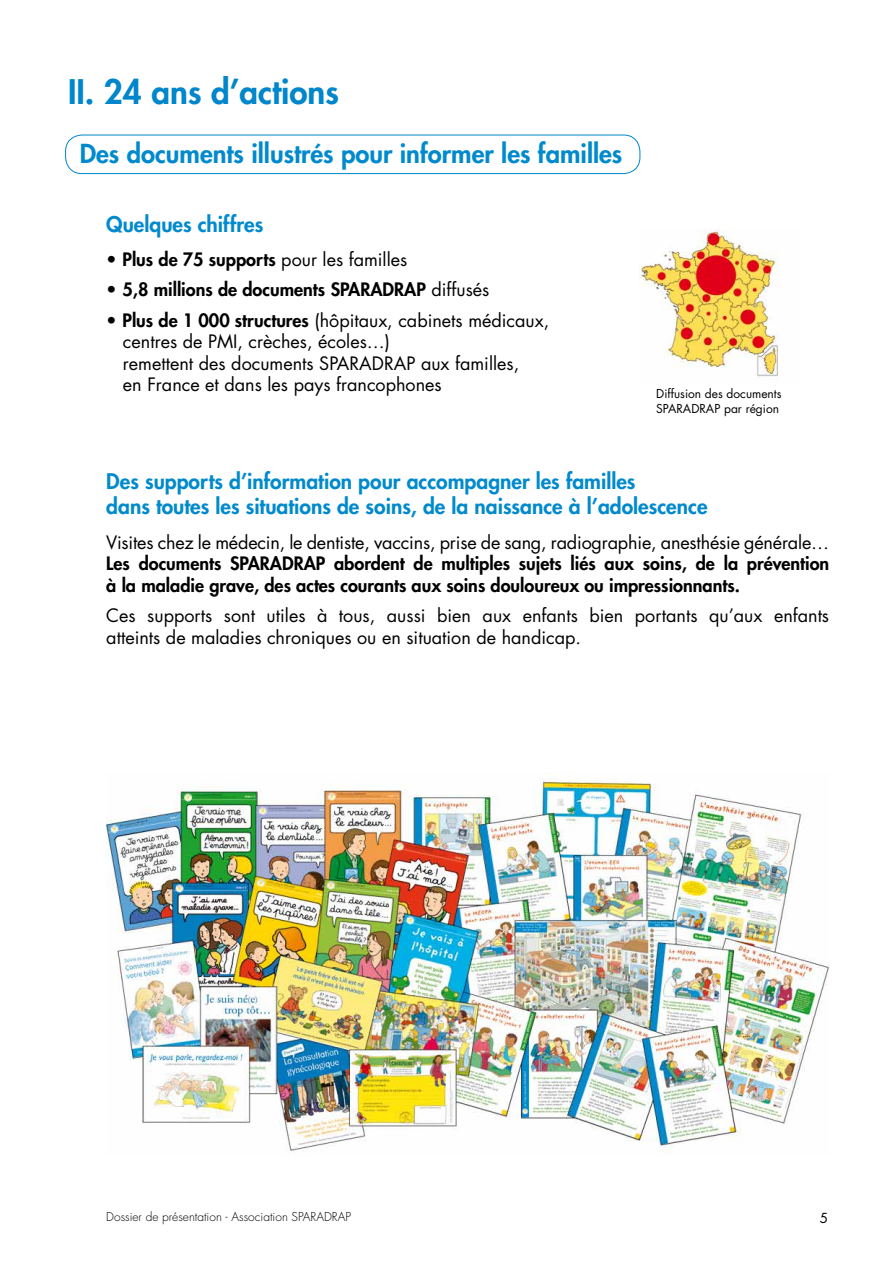
<style>
.page{position:relative;width:893px;height:1263px;background:#fff}
.page>*{position:absolute;margin:0;border:0;box-sizing:border-box;transform-origin:0 0}
.t1{font:800 33px "Futura";color:#0086cb}
.t2{font:800 25.5px "Futura";color:#008acd}
.t3{font:800 21px/25.2px "Futura";color:#008acd}
.t4{font:18px/21.6px "Futura";color:#000}
.t5{font:800 18px/21.6px "Futura";color:#000}
.t6{font:13.5px "Futura";color:#000}
.t7{font:300 12px "Futura";color:#000}
.t8{font:12px/14.4px "Futura";color:#000}
.s1{font-weight:800}
.s2{font-weight:400}
</style>
<div class="page">
<img style="left:107px;top:778px;width:722px;height:375px">
<img style="left:640px;top:230px;width:139px;height:150px">
<div style="left:65px;top:135px;width:575px;height:39px;border:1px solid #0086cb;border-radius:17px"></div>
<h1 class="t1" style="left:68px;top:71px;width:272px">II. 24 ans d’actions</h1>
<h2 class="t2" style="left:80px;top:137px;width:544px">Des documents illustrés pour informer les familles</h2>
<p class="t3" style="left:106px;top:212px;width:158px">Quelques chiffres</p>
<p class="t4" style="left:106px;top:249px;width:303px">• <span class="s1">Plus de 75 supports</span> pour les familles</p>
<p class="t5" style="left:106px;top:279px;width:385px"><span class="s2">•</span> 5,8 millions de documents SPARADRAP <span class="s2">diffusés</span></p>
<p class="t4" style="left:123px;top:309px;width:428px;text-indent:-17px">• <span class="s1">Plus de 1 000 structures</span> (hôpitaux, cabinets médicaux, centres de PMI, crèches, écoles…)<br>remettent des documents SPARADRAP aux familles,<br>en France et dans les pays francophones</p>
<p class="t8" style="left:656px;top:387px;width:127px">Diffusion des documents<br>SPARADRAP par région</p>
<p class="t3" style="left:106px;top:469px;width:603px">Des supports d’information pour accompagner les familles<br>dans toutes les situations de soins, de la naissance à l’adolescence</p>
<p class="t4" style="left:106px;top:532px;width:724px">Visites chez le médecin, le dentiste, vaccins, prise de sang, radiographie, anesthésie générale…</p>
<p class="t5" style="left:106px;top:553px;width:724px">Les documents SPARADRAP abordent de multiples sujets liés aux soins, de la prévention à la maladie grave, des actes courants aux soins douloureux ou impressionnants.</p>
<p class="t4" style="left:106px;top:605px;width:724px">Ces supports sont utiles à tous, aussi bien aux enfants bien portants qu’aux enfants atteints de maladies chroniques ou en situation de handicap.</p>
<p class="t7" style="left:106px;top:1209px;width:246px">Dossier de présentation - Association SPARADRAP</p>
<p class="t6" style="left:820px;top:1209px;width:10px">5</p>
</div>
